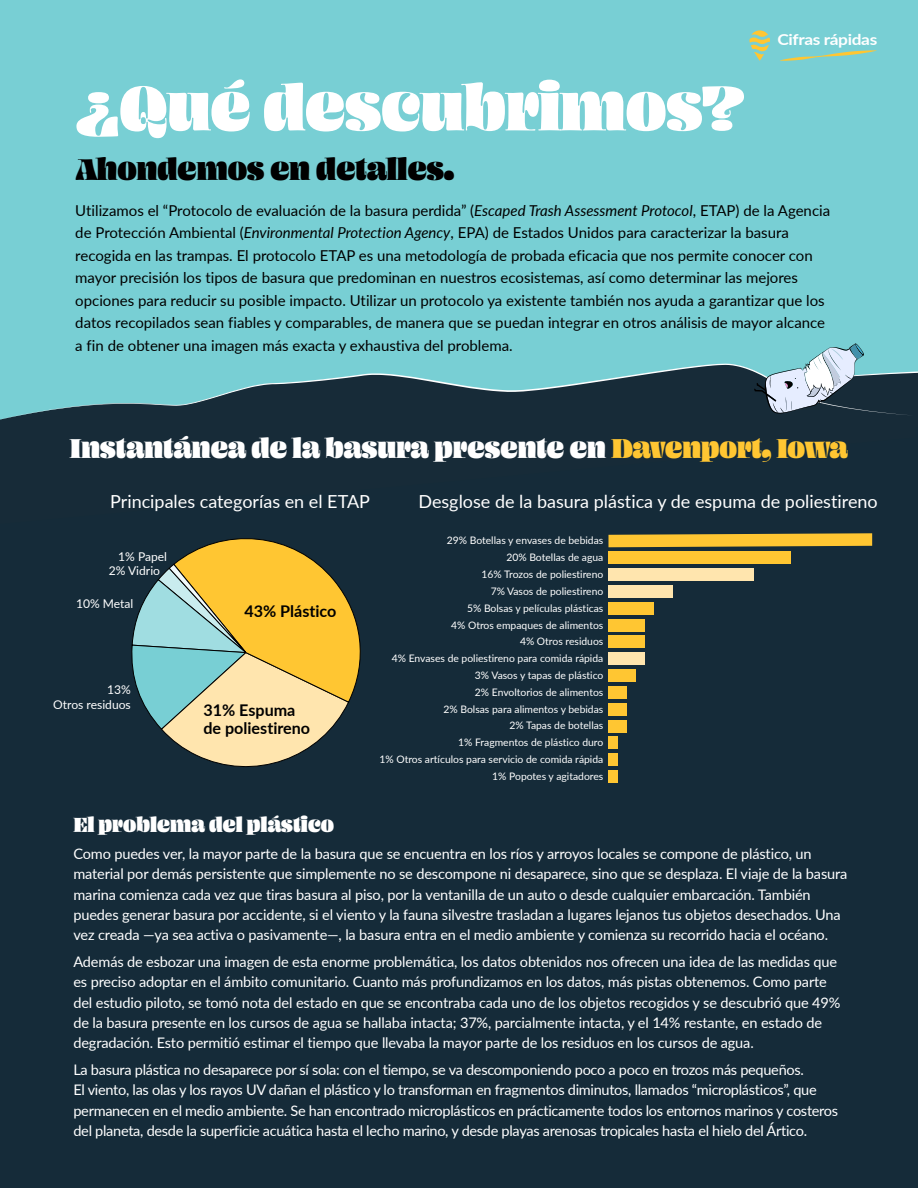
<style>
.page{position:relative;width:918px;height:1188px;background:#fff}
.page>*{position:absolute;margin:0;border:0;box-sizing:border-box;transform-origin:0 0}
.t1{font:69.15px "Ohno Blazeface 48 Point";color:#fff}
.t2{font:33px "Ohno Blazeface 48 Point";color:#000}
.t3{font:30px "Ohno Blazeface 48 Point";color:#fff}
.t4{font:22.5px "Ohno Blazeface 48 Point";color:#fff}
.t5{font:18px "Lato";color:#fff}
.t6{font:700 16.2px/18px "Lato";color:#000}
.t7{font:700 15.15px "Lato";letter-spacing:-.02em;color:#fff;scale:1.14 1}
.t8{font:15px/22.5px "Lato";color:#000}
.t9{font:14.55px/20.2px "Lato";letter-spacing:-.01em;color:#fff}
.t10{font:12.15px/13.5px "Lato";color:#fff}
.t11{font:10.35px/16.8px "Lato";color:#fff;text-align:right}
.s1{font-style:italic}
.s2{color:#ffc632}
</style>
<div class="page">
<div style="left:0;top:438px;width:918px;height:750px;background:#152b39"></div>
<div style="left:0;top:0;width:918px;height:361px;background:#78cfd4"></div>
<div style="left:0;top:361px;width:916px;height:164px;background:#172b38"></div>
<svg style="left:0;top:363px;width:754px;height:62px;background:#416e78"></svg>
<svg style="left:754px;top:339px;width:164px;height:99px;background:#5c7f8a"></svg>
<svg style="left:750px;top:30px;width:20px;height:31px"></svg>
<svg style="left:780px;top:50px;width:96px;height:11px"></svg>
<div style="left:608px;top:753px;width:10px;height:13px;background:#ffc632"></div>
<div style="left:608px;top:737px;width:10px;height:12px;background:#ffc632"></div>
<svg style="left:130px;top:525px;width:238px;height:258px;background:#999767"></svg>
<svg style="left:608px;top:533px;width:264px;height:14px;background:#e5b432"></svg>
<div style="left:608px;top:552px;width:183px;height:12px;background:#ffc632"></div>
<div style="left:608px;top:568px;width:146px;height:13px;background:#ffe5ae"></div>
<div style="left:608px;top:585px;width:65px;height:13px;background:#ffe5ae"></div>
<div style="left:608px;top:602px;width:46px;height:13px;background:#ffc632"></div>
<div style="left:608px;top:619px;width:37px;height:12px;background:#ffc632"></div>
<div style="left:608px;top:636px;width:37px;height:12px;background:#ffc632"></div>
<div style="left:608px;top:653px;width:37px;height:12px;background:#ffe5ae"></div>
<div style="left:608px;top:669px;width:28px;height:13px;background:#ffc632"></div>
<div style="left:608px;top:686px;width:19px;height:13px;background:#ffc632"></div>
<div style="left:608px;top:703px;width:19px;height:12px;background:#ffc632"></div>
<div style="left:608px;top:720px;width:19px;height:12px;background:#ffc632"></div>
<div style="left:608px;top:770px;width:10px;height:13px;background:#ffc632"></div>
<h1 class="t1" style="left:76px;top:67px;width:670px">¿Qué descubrimos?</h1>
<h2 class="t2" style="left:76px;top:149px;width:380px">Ahondemos en detalles.</h2>
<p class="t7" style="left:777px;top:29px;width:89px">Cifras rápidas</p>
<p class="t8" style="left:75px;top:198px;width:756px">Utilizamos el “Protocolo de evaluación de la basura perdida” (<span class="s1">Escaped Trash Assessment Protocol</span>, ETAP) de la Agencia de Protección Ambiental (<span class="s1">Environmental Protection Agency</span>, EPA) de Estados Unidos para caracterizar la basura recogida en las trampas. El protocolo ETAP es una metodología de probada eficacia que nos permite conocer con mayor precisión los tipos de basura que predominan en nuestros ecosistemas, así como determinar las mejores opciones para reducir su posible impacto. Utilizar un protocolo ya existente también nos ayuda a garantizar que los datos recopilados sean fiables y comparables, de manera que se puedan integrar en otros análisis de mayor alcance a fin de obtener una imagen más exacta y exhaustiva del problema.</p>
<h3 class="t3" style="left:70px;top:430px;width:780px">Instantánea de la basura presente en <span class="s2">Davenport, Iowa</span></h3>
<p class="t5" style="left:110px;top:489px;width:261px">Principales categorías en el ETAP</p>
<p class="t5" style="left:418px;top:488px;width:461px">Desglose de la basura plástica y de espuma de poliestireno</p>
<p class="t10" style="left:109px;top:549px;width:60px;text-indent:9px">1% Papel<br>2% Vidrio</p>
<p class="t10" style="left:76px;top:596px;width:59px">10% Metal</p>
<p class="t10" style="left:53px;top:682px;width:79px;line-height:15px;text-align:right">13%<br>Otros residuos</p>
<p class="t6" style="left:244px;top:601px;width:94px">43% Plástico</p>
<p class="t6" style="left:203px;top:701px;width:108px">31% Espuma de poliestireno</p>
<p class="t11" style="left:380px;top:532px;width:225px">29% Botellas y envases de bebidas<br>20% Botellas de agua<br>16% Trozos de poliestireno<br>7% Vasos de poliestireno<br>5% Bolsas y películas plásticas<br>4% Otros empaques de alimentos<br>4% Otros residuos<br>4% Envases de poliestireno para comida rápida<br>3% Vasos y tapas de plástico<br>2% Envoltorios de alimentos<br>2% Bolsas para alimentos y bebidas<br>2% Tapas de botellas<br>1% Fragmentos de plástico duro<br>1% Otros artículos para servicio de comida rápida<br>1% Popotes y agitadores</p>
<h3 class="t4" style="left:73px;top:811px;width:262px">El problema del plástico</h3>
<p class="t9" style="left:73px;top:843px;width:776px">Como puedes ver, la mayor parte de la basura que se encuentra en los ríos y arroyos locales se compone de plástico, un material por demás persistente que simplemente no se descompone ni desaparece, sino que se desplaza. El viaje de la basura marina comienza cada vez que tiras basura al piso, por la ventanilla de un auto o desde cualquier embarcación. También puedes generar basura por accidente, si el viento y la fauna silvestre trasladan a lugares lejanos tus objetos desechados. Una vez creada —ya sea activa o pasivamente—, la basura entra en el medio ambiente y comienza su recorrido hacia el océano.</p>
<p class="t9" style="left:73px;top:951px;width:768px">Además de esbozar una imagen de esta enorme problemática, los datos obtenidos nos ofrecen una idea de las medidas que es preciso adoptar en el ámbito comunitario. Cuanto más profundizamos en los datos, más pistas obtenemos. Como parte del estudio piloto, se tomó nota del estado en que se encontraba cada uno de los objetos recogidos y se descubrió que 49% de la basura presente en los cursos de agua se hallaba intacta; 37%, parcialmente intacta, y el 14% restante, en estado de degradación. Esto permitió estimar el tiempo que llevaba la mayor parte de los residuos en los cursos de agua.</p>
<p class="t9" style="left:73px;top:1059px;width:766px">La basura plástica no desaparece por sí sola: con el tiempo, se va descomponiendo poco a poco en trozos más pequeños.<br>El viento, las olas y los rayos UV dañan el plástico y lo transforman en fragmentos diminutos, llamados “microplásticos”, que permanecen en el medio ambiente. Se han encontrado microplásticos en prácticamente todos los entornos marinos y costeros del planeta, desde la superficie acuática hasta el lecho marino, y desde playas arenosas tropicales hasta el hielo del Ártico.</p>
</div>
